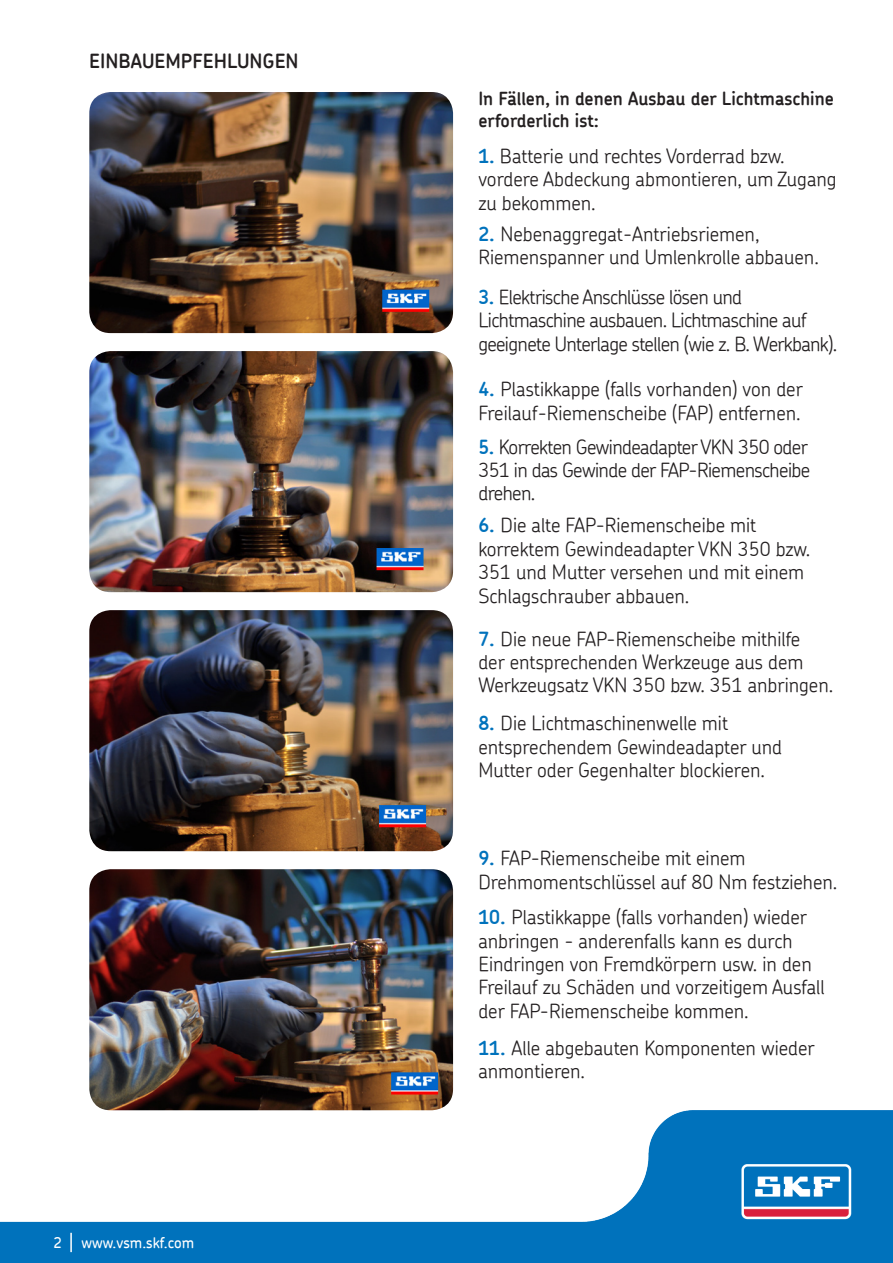
<style>
.page{position:relative;width:893px;height:1263px;background:#fff}
.page>*{position:absolute;margin:0;border:0;box-sizing:border-box;transform-origin:0 0}
.t1{font:300 19.5px/23.4px "SKF Chevin";color:#231f20}
.t2{font:300 19.5px/23.4px "SKF Chevin";letter-spacing:-.03em;color:#231f20}
.t3{font:600 19.5px "SKF Chevin";color:#231f20}
.t4{font:600 18px/22.5px "SKF Chevin";color:#231f20}
.t5{font:500 15px "SKF Chevin";color:#fff}
.s1{font-weight:600;color:#0072bc}
</style>
<div class="page">
<img style="left:89px;top:92px;width:364px;height:241px">
<img style="left:89px;top:351px;width:364px;height:241px">
<img style="left:89px;top:610px;width:364px;height:241px">
<img style="left:89px;top:869px;width:364px;height:241px">
<img style="left:0;top:1110px;width:893px;height:153px">
<svg style="left:70px;top:1233px;width:2px;height:19px"></svg>
<p class="t3" style="left:89px;top:48px;width:211px">EINBAUEMPFEHLUNGEN</p>
<p class="t5" style="left:53px;top:1232px;width:142px">2 www.vsm.skf.com</p>
<p class="t4" style="left:478px;top:86px;width:357px">In Fällen, in denen Ausbau der Lichtmaschine erforderlich ist:</p>
<p class="t1" style="left:478px;top:144px;width:360px"><span class="s1">1.</span> Batterie und rechtes Vorderrad bzw. vordere Abdeckung abmontieren, um Zugang zu bekommen.</p>
<p class="t1" style="left:478px;top:222px;width:342px"><span class="s1">2.</span> Nebenaggregat-Antriebsriemen,<br>Riemenspanner und Umlenkrolle abbauen.</p>
<p class="t2" style="left:478px;top:285px;width:360px"><span class="s1">3.</span> Elektrische Anschlüsse lösen und<br>Lichtmaschine ausbauen. Lichtmaschine auf geeignete Unterlage stellen (wie z. B. Werkbank).</p>
<p class="t1" style="left:478px;top:377px;width:326px"><span class="s1">4.</span> Plastikkappe (falls vorhanden) von der<br>Freilauf-Riemenscheibe (FAP) entfernen.</p>
<p class="t1" style="left:478px;top:434px;width:333px;text-align:justify"><span class="s1">5.</span> Korrekten Gewindeadapter VKN 350 oder 351 in das Gewinde der FAP-Riemenscheibe drehen.</p>
<p class="t1" style="left:478px;top:513px;width:333px"><span class="s1">6.</span> Die alte FAP-Riemenscheibe mit korrektem Gewindeadapter VKN 350 bzw.<br>351 und Mutter versehen und mit einem Schlagschrauber abbauen.</p>
<p class="t1" style="left:478px;top:626px;width:356px"><span class="s1">7.</span> Die neue FAP-Riemenscheibe mithilfe<br>der entsprechenden Werkzeuge aus dem<br>Werkzeugsatz VKN 350 bzw. 351 anbringen.</p>
<p class="t1" style="left:478px;top:711px;width:305px"><span class="s1">8.</span> Die Lichtmaschinenwelle mit entsprechendem Gewindeadapter und<br>Mutter oder Gegenhalter blockieren.</p>
<p class="t1" style="left:478px;top:846px;width:360px"><span class="s1">9.</span> FAP-Riemenscheibe mit einem<br>Drehmomentschlüssel auf 80 Nm festziehen.</p>
<p class="t1" style="left:478px;top:905px;width:348px"><span class="s1">10.</span> Plastikkappe (falls vorhanden) wieder anbringen - anderenfalls kann es durch Eindringen von Fremdkörpern usw. in den Freilauf zu Schäden und vorzeitigem Ausfall der FAP-Riemenscheibe kommen.</p>
<p class="t1" style="left:478px;top:1036px;width:338px"><span class="s1">11.</span> Alle abgebauten Komponenten wieder anmontieren.</p>
</div>
